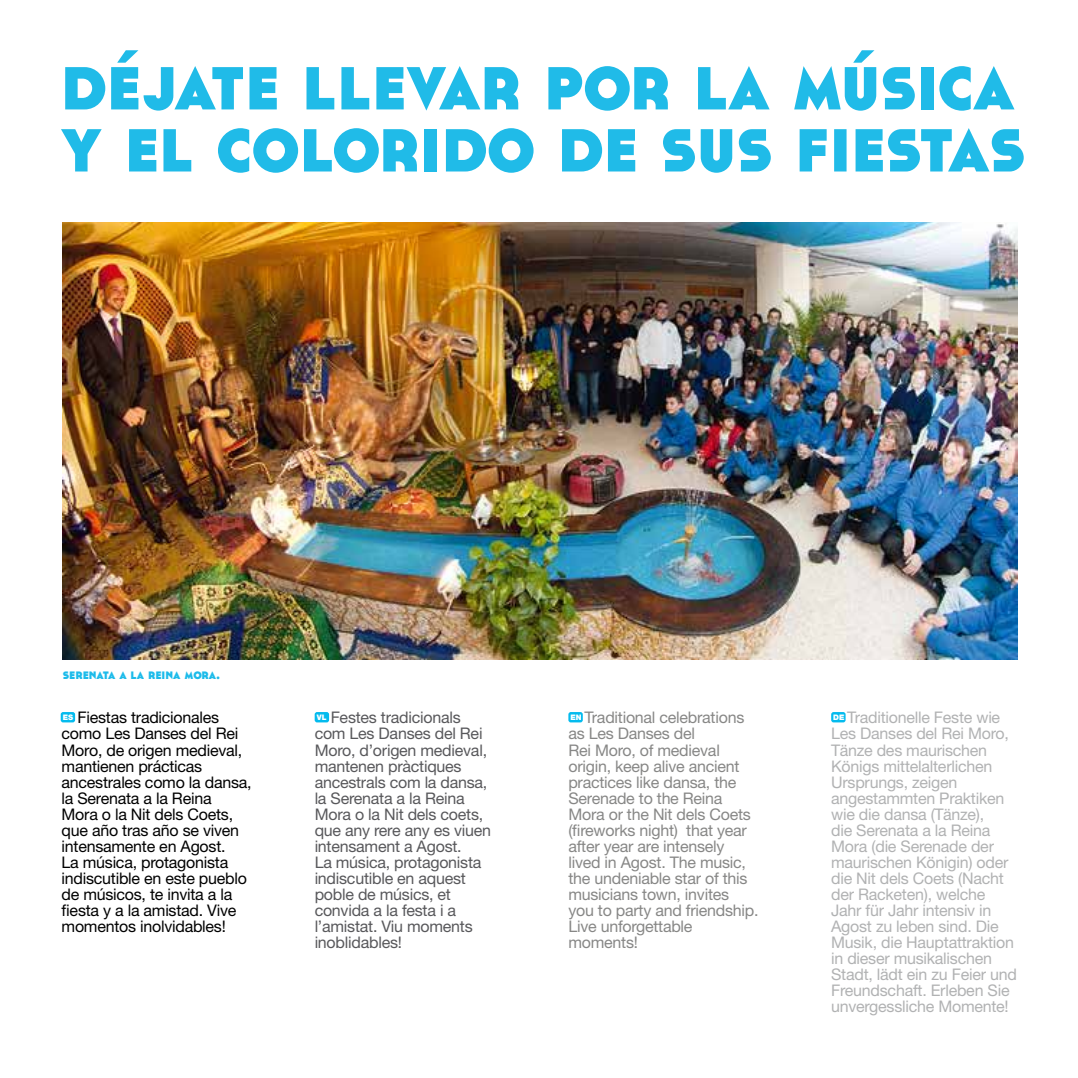
<style>
.page{position:relative;width:1078px;height:1078px;background:#fff}
.page>*{position:absolute;margin:0;border:0;box-sizing:border-box;transform-origin:0 0}
.t1{font:700 90px "Cassannet";color:#20bbe8}
.t2{font:16px/16px "Helvetica Neue LT Std";letter-spacing:-.015em;color:#b1b2b3}
.t3{font:16px/16px "Helvetica Neue LT Std";letter-spacing:-.015em;color:#878786}
.t4{font:16px/16px "Helvetica Neue LT Std";letter-spacing:-.015em;color:#000}
.t5{font:16px/16px "Helvetica Neue LT Std";letter-spacing:-.015em;color:#58585b}
.t6{font:700 16px "Cassannet";color:#1dbbea}
.t7{font:900 7.6px "Helvetica Neue LT Std";color:#fff}
</style>
<div class="page">
<img style="left:63px;top:223px;width:954px;height:436px">
<div style="left:61px;top:711px;width:14px;height:11px;background:#04bbee;border-radius:2px"></div>
<div style="left:314px;top:711px;width:15px;height:11px;background:#04bbee;border-radius:2px"></div>
<div style="left:568px;top:711px;width:14px;height:11px;background:#04bbee;border-radius:2px"></div>
<div style="left:831px;top:711px;width:14px;height:11px;background:#04bbee;border-radius:2px"></div>
<h1 class="t1" style="left:61px;top:24px;width:954px">déjate llevar por la música</h1>
<h1 class="t1" style="left:61px;top:86px;width:965px">y el colorido de sus fiestas</h1>
<p class="t6" style="left:63px;top:663px;width:159px">serenata a la reina mora.</p>
<p class="t4" style="left:62px;top:709px;width:191px;text-indent:16px">Fiestas tradicionales como Les Danses del Rei<br>Moro, de origen medieval, mantienen prácticas ancestrales como la dansa, la Serenata a la Reina<br>Mora o la Nit dels Coets, que año tras año se viven intensamente en Agost.<br>La música, protagonista indiscutible en este pueblo de músicos, te invita a la fiesta y a la amistad. Vive momentos inolvidables!</p>
<p class="t5" style="left:314px;top:709px;width:178px;text-indent:16px">Festes tradicionals com Les Danses del Rei<br>Moro, d’origen medieval, mantenen pràctiques ancestrals com la dansa, la Serenata a la Reina<br>Mora o la Nit dels coets, que any rere any es viuen intensament a Agost.<br>La música, protagonista indiscutible en aquest poble de músics, et convida a la festa i a l’amistat. Viu moments inoblidables!</p>
<p class="t3" style="left:568px;top:709px;width:192px;text-indent:16px">Traditional celebrations as Les Danses del<br>Rei Moro, of medieval origin, keep alive ancient practices like dansa, the<br>Serenade to the Reina<br>Mora or the Nit dels Coets (fireworks night) that year after year are intensely lived in Agost. The music, the undeniable star of this musicians town, invites you to party and friendship.<br>Live unforgettable moments!</p>
<p class="t2" style="left:831px;top:709px;width:187px;text-indent:16px">Traditionelle Feste wie<br>Les Danses del Rei Moro,<br>Tänze des maurischen<br>Königs mittelalterlichen<br>Ursprungs, zeigen angestammten Praktiken wie die dansa (Tänze),<br>die Serenata a la Reina<br>Mora (die Serenade der maurischen Königin) oder die Nit dels Coets (Nacht der Racketen), welche<br>Jahr für Jahr intensiv in<br>Agost zu leben sind. Die<br>Musik, die Hauptattraktion in dieser musikalischen<br>Stadt, lädt ein zu Feier und<br>Freundschaft. Erleben Sie unvergessliche Momente!</p>
<p class="t7" style="left:63px;top:712px;width:12px">ES</p>
<p class="t7" style="left:317px;top:712px;width:11px">VL</p>
<p class="t7" style="left:570px;top:712px;width:13px">EN</p>
<p class="t7" style="left:833px;top:712px;width:13px">DE</p>
</div>
